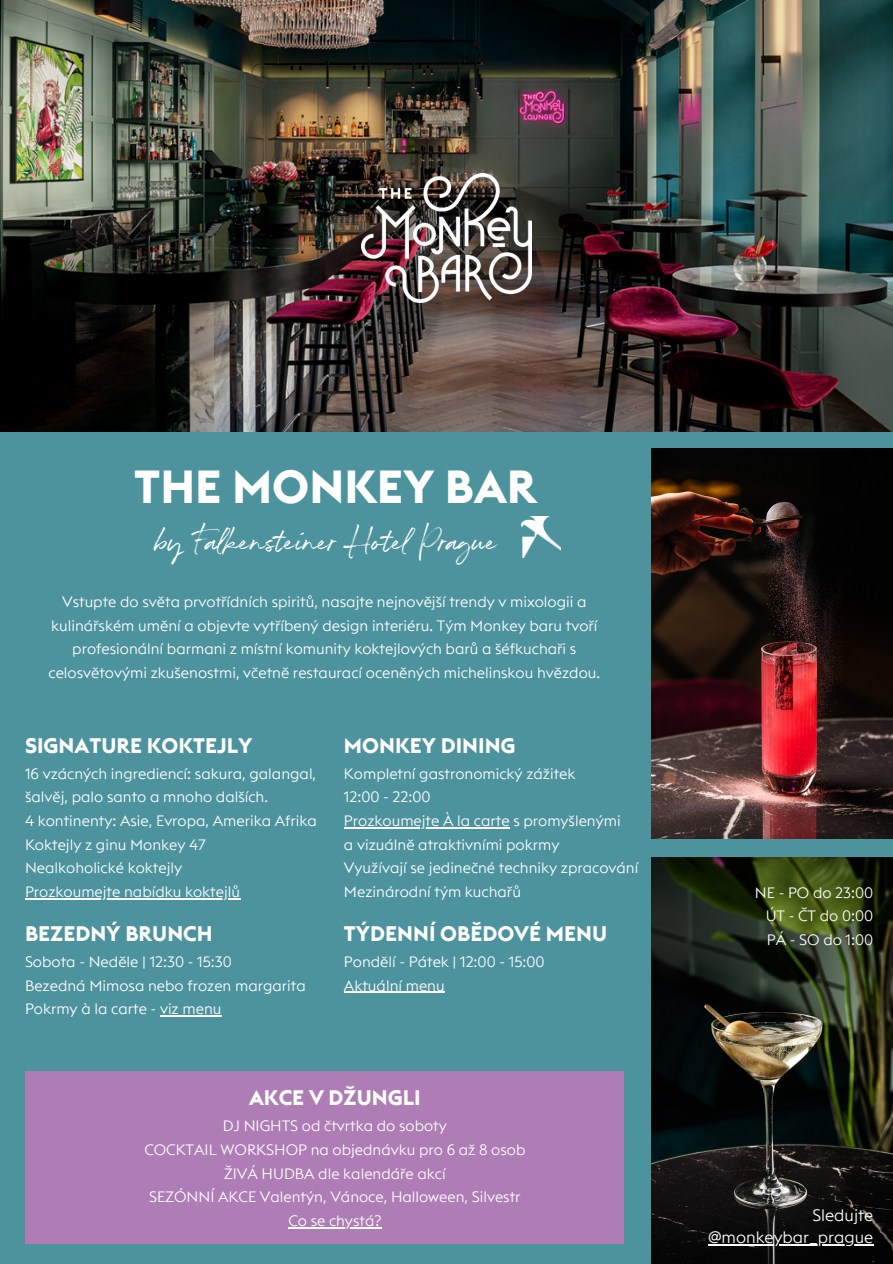
<style>
.page{position:relative;width:893px;height:1264px;background:#fff}
.page>*{position:absolute;margin:0;border:0;box-sizing:border-box;transform-origin:0 0}
.t1{font:700 46.2px "Euclid Triangle";color:#fff}
.t2{font:39.75px "White Heart";color:#fff}
.t3{font:700 21px "Euclid Triangle";color:#fff}
.t4{font:300 16.5px "Euclid Triangle";color:#fff}
.t5{font:300 15px/23.7px "Euclid Triangle";color:#fff;text-align:center}
</style>
<div class="page">
<div style="left:0;top:0;width:892px;height:1263px;background:#4d939e"></div>
<img style="left:0;top:0;width:892px;height:431px">
<img style="left:651px;top:448px;width:241px;height:391px">
<img style="left:651px;top:857px;width:241px;height:406px">
<img style="left:361px;top:173px;width:170px;height:129px">
<div style="left:26px;top:1070px;width:598px;height:173px;background:#ae7db5"></div>
<img style="left:522px;top:516px;width:38px;height:41px">
<hr style="left:25px;top:898px;width:215px;height:1px;background:#fff">
<hr style="left:344px;top:827px;width:165px;height:1px;background:#fff">
<hr style="left:288px;top:1226px;width:93px;height:2px;background:#fff">
<hr style="left:344px;top:991px;width:100px;height:1px;background:#fff">
<hr style="left:160px;top:1015px;width:61px;height:1px;background:#fff">
<hr style="left:708px;top:1244px;width:165px;height:1px;background:#fff">
<h2 class="t1" style="left:134px;top:465px;width:404px">THE MONKEY BAR</h2>
<p class="t2" style="left:156px;top:511px;width:344px">by Falkensteiner Hotel Prague</p>
<p class="t5" style="left:48px;top:590px;width:553px">Vstupte do světa prvotřídních spiritů, nasajte nejnovější trendy v mixologii a kulinářském umění a objevte vytříbený design interiéru. Tým Monkey baru tvoří profesionální barmani z místní komunity koktejlových barů a šéfkuchaři s celosvětovými zkušenostmi, včetně restaurací oceněných michelinskou hvězdou.</p>
<p class="t3" style="left:25px;top:736px;width:229px">SIGNATURE KOKTEJLY</p>
<p class="t5" style="left:25px;top:762px;width:293px;text-align:left">16 vzácných ingrediencí: sakura, galangal, šalvěj, palo santo a mnoho dalších.</p>
<p class="t5" style="left:25px;top:809px;width:293px">4 kontinenty: Asie, Evropa, Amerika Afrika</p>
<p class="t5" style="left:25px;top:833px;width:182px">Koktejly z ginu Monkey 47</p>
<p class="t5" style="left:25px;top:856px;width:159px">Nealkoholické koktejly</p>
<p class="t5" style="left:25px;top:880px;width:217px">Prozkoumejte nabídku koktejlů</p>
<p class="t3" style="left:25px;top:924px;width:189px">BEZEDNÝ BRUNCH</p>
<p class="t5" style="left:25px;top:950px;width:208px">Sobota - Neděle | 12:30 - 15:30</p>
<p class="t5" style="left:25px;top:974px;width:282px">Bezedná Mimosa nebo frozen margarita</p>
<p class="t5" style="left:25px;top:997px;width:198px">Pokrmy à la carte - viz menu</p>
<p class="t3" style="left:344px;top:736px;width:173px">MONKEY DINING</p>
<p class="t5" style="left:344px;top:762px;width:233px">Kompletní gastronomický zážitek</p>
<p class="t5" style="left:344px;top:786px;width:88px">12:00 - 22:00</p>
<p class="t5" style="left:344px;top:809px;width:278px">Prozkoumejte À la carte s promyšlenými</p>
<p class="t5" style="left:344px;top:833px;width:217px">a vizuálně atraktivními pokrmy</p>
<p class="t5" style="left:344px;top:856px;width:296px">Využívají se jedinečné techniky zpracování</p>
<p class="t5" style="left:344px;top:880px;width:178px">Mezinárodní tým kuchařů</p>
<p class="t3" style="left:344px;top:924px;width:264px">TÝDENNÍ OBĚDOVÉ MENU</p>
<p class="t5" style="left:344px;top:950px;width:202px">Pondělí - Pátek | 12:00 - 15:00</p>
<p class="t5" style="left:344px;top:974px;width:102px">Aktuální menu</p>
<p class="t3" style="left:249px;top:1088px;width:173px">AKCE V DŽUNGLI</p>
<p class="t5" style="left:223px;top:1114px;width:225px">DJ NIGHTS od čtvrtka do soboty</p>
<p class="t5" style="left:144px;top:1138px;width:382px">COCKTAIL WORKSHOP na objednávku pro 6 až 8 osob</p>
<p class="t5" style="left:224px;top:1162px;width:223px">ŽIVÁ HUDBA dle kalendáře akcí</p>
<p class="t5" style="left:149px;top:1185px;width:373px">SEZÓNNÍ AKCE Valentýn, Vánoce, Halloween, Silvestr</p>
<p class="t5" style="left:288px;top:1209px;width:94px">Co se chystá?</p>
<p class="t5" style="left:754px;top:881px;width:120px">NE - PO do 23:00</p>
<p class="t5" style="left:765px;top:904px;width:109px">ÚT - ČT do 0:00</p>
<p class="t5" style="left:766px;top:928px;width:108px">PÁ - SO do 1:00</p>
<p class="t4" style="left:812px;top:1207px;width:62px">Sledujte</p>
<p class="t4" style="left:708px;top:1229px;width:167px">@monkeybar_prague</p>
</div>
